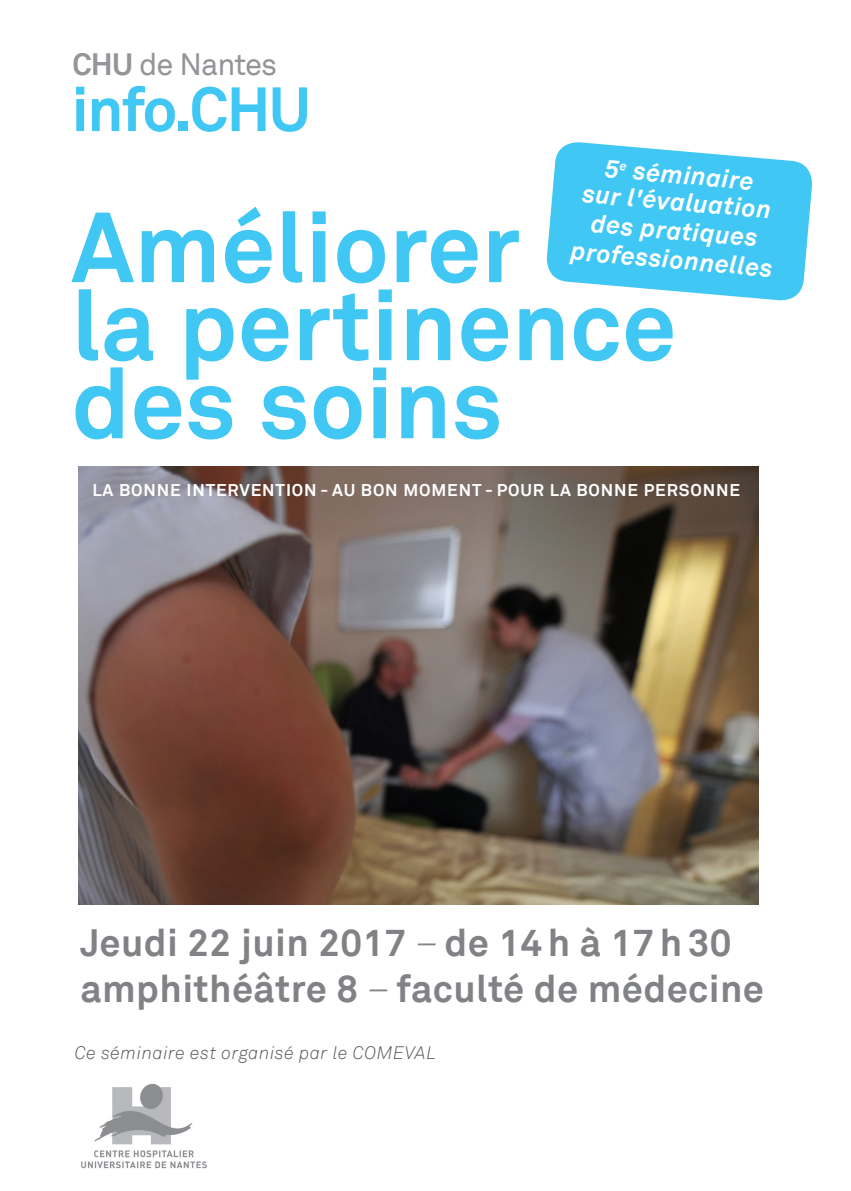
<style>
.page{position:relative;width:851px;height:1191px;background:#fff}
.page>*{position:absolute;margin:0;border:0;box-sizing:border-box;transform-origin:0 0}
.t1{font:700 98px/78px "Akkurat";color:#40c7f4}
.t2{font:700 61.6px "Akkurat";letter-spacing:-.03em;color:#40c7f4}
.t3{font:700 38px/46px "Akkurat";letter-spacing:.01em;color:#808285}
.t4{font:30.8px "Akkurat";letter-spacing:-.03em;color:#939598}
.t5{font:italic 700 25.2px/28.4px "Akkurat";color:#fff;text-align:center}
.t6{font:italic 300 18px "Akkurat";letter-spacing:.03em;color:#57585a}
.t7{font:700 17px "Akkurat";letter-spacing:.05em;color:#fff}
.s1{font-weight:700}
.s2{font-weight:300;font-style:italic}
</style>
<div class="page">
<img style="left:78px;top:466px;width:680px;height:438px">
<img style="left:81px;top:1083px;width:126px;height:86px">
<svg style="left:546px;top:142px;width:267px;height:159px;fill:#40c7f4"></svg>
<p class="t4" style="left:72px;top:46px;width:206px"><span class="s1">CHU</span> de Nantes</p>
<h2 class="t2" style="left:71px;top:70px;width:241px">info.CHU</h2>
<p class="t5" style="left:579px;top:152px;width:204px;rotate:5deg">5<sup>e</sup> séminaire<br>sur l'évaluation des pratiques professionnelles</p>
<h1 class="t1" style="left:71px;top:209px;width:606px">Améliorer<br>la pertinence des soins</h1>
<p class="t7" style="left:92px;top:479px;width:649px">LA BONNE INTERVENTION - AU BON MOMENT - POUR LA BONNE PERSONNE</p>
<p class="t3" style="left:80px;top:919px;width:685px">Jeudi 22 juin 2017 <span class="s2">–</span>de 14h à 17h30 amphithéâtre 8 <span class="s2">–</span>faculté de médecine</p>
<p class="t6" style="left:75px;top:1042px;width:363px">Ce séminaire est organisé par le COMEVAL</p>
</div>
